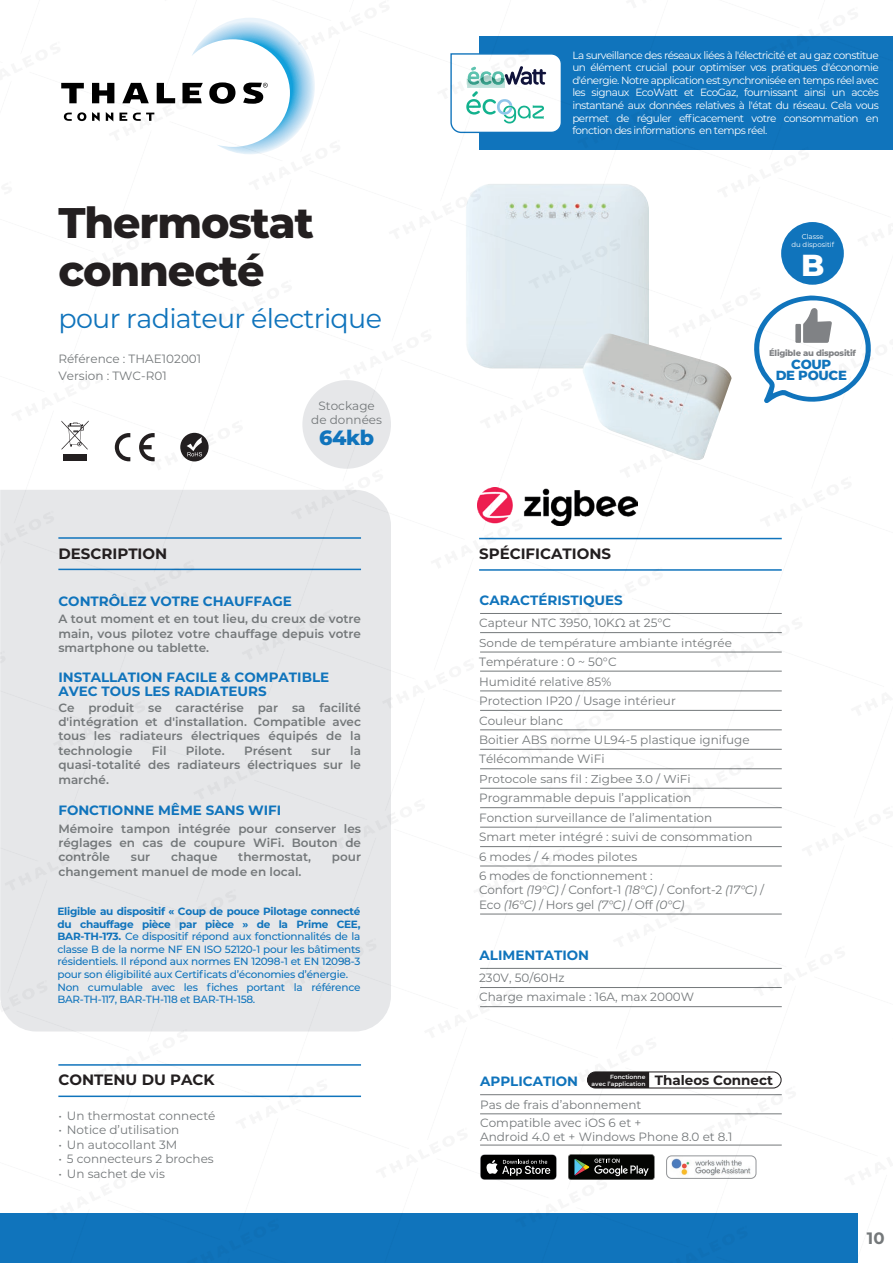
<style>
.page{position:relative;width:893px;height:1263px;background:#fff}
.page>*{position:absolute;margin:0;border:0;box-sizing:border-box;transform-origin:0 0}
.t1{font:800 42.75px/48px "Montserrat";letter-spacing:-.025em;color:#231f20}
.t2{font:800 30.3px "Montserrat";color:#fff}
.t3{font:27px "Montserrat";letter-spacing:-.025em;color:#1074bc}
.t4{font:800 20.7px "Montserrat";color:#1074bc}
.t5{font:700 16.5px "Montserrat";color:#74787a}
.t6{font:700 15px "Montserrat";color:#231f20}
.t7{font:700 13.5px/13.5px "Montserrat";color:#1074bc}
.t8{font:700 13.5px "Montserrat";color:#231f20}
.t9{font:800 13.2px/11.7px "Montserrat";letter-spacing:-.025em;color:#1074bc;text-align:center}
.t10{font:12px/19.5px "Montserrat";color:#74787a}
.t11{font:600 12px/14.4px "Montserrat";color:#74787a;text-align:justify}
.t12{font:11.4px "Montserrat";color:#74787a;scale:1.05 1}
.t13{font:500 10.5px/12.6px "Montserrat";letter-spacing:-.025em;color:#1074bc}
.t14{font:10.5px/12.6px "Montserrat";letter-spacing:-.05em;color:#fff;text-align:justify}
.t15{font:800 8.4px "Montserrat";letter-spacing:-.025em;color:#808285}
.t16{font:7.05px/8.4px "Montserrat";color:#fff;text-align:center}
.t17{font:600 6px/7.2px "Montserrat";color:#fff;text-align:right}
.s1{font-weight:700}
.s2{font-style:italic}
</style>
<div class="page">
<img style="left:0;top:18px;width:893px;height:1245px">
<h1 class="t1" style="left:58px;top:196px;width:257px">Thermostat connecté</h1>
<h3 class="t3" style="left:58px;top:300px;width:325px">pour radiateur électrique</h3>
<p class="t10" style="left:58px;top:348px;width:144px">Référence : THAE102001</p>
<p class="t10" style="left:58px;top:366px;width:110px">Version : TWC-R01</p>
<p class="t6" style="left:58px;top:542px;width:110px">DESCRIPTION</p>
<p class="t10" style="left:311px;top:398px;width:72px;line-height:14.4px;text-align:center">Stockage de données</p>
<h3 class="t4" style="left:319px;top:423px;width:56px">64kb</h3>
<p class="t7" style="left:58px;top:594px;width:235px">CONTRÔLEZ VOTRE CHAUFFAGE</p>
<p class="t11" style="left:58px;top:611px;width:304px">A tout moment et en tout lieu, du creux de votre main, vous pilotez votre chauffage depuis votre smartphone ou tablette.</p>
<p class="t7" style="left:58px;top:670px;width:272px">INSTALLATION FACILE &amp; COMPATIBLE<br>AVEC TOUS LES RADIATEURS</p>
<p class="t11" style="left:58px;top:700px;width:304px">Ce produit se caractérise par sa facilité d'intégration et d'installation. Compatible avec tous les radiateurs électriques équipés de la technologie</p>
<p class="t11" style="left:152px;top:743px;width:16px">Fil</p>
<p class="t11" style="left:186px;top:743px;width:40px">Pilote.</p>
<p class="t11" style="left:244px;top:743px;width:50px">Présent</p>
<p class="t11" style="left:312px;top:743px;width:21px">sur</p>
<p class="t11" style="left:58px;top:743px;width:304px;text-indent:292px">la quasi-totalité des radiateurs électriques sur le marché.</p>
<p class="t7" style="left:58px;top:803px;width:224px">FONCTIONNE MÊME SANS WIFI</p>
<p class="t11" style="left:58px;top:820px;width:304px">Mémoire tampon intégrée pour conserver les réglages en cas de coupure WiFi. Bouton de contrôle</p>
<p class="t11" style="left:131px;top:849px;width:21px">sur</p>
<p class="t11" style="left:171px;top:849px;width:48px">chaque</p>
<p class="t11" style="left:238px;top:849px;width:74px">thermostat,</p>
<p class="t11" style="left:332px;top:849px;width:31px">pour</p>
<p class="t11" style="left:58px;top:864px;width:245px">changement manuel de mode en local.</p>
<p class="t13" style="left:58px;top:904px;width:305px"><span class="s1">Eligible au dispositif « Coup de pouce Pilotage connecté du chauffage pièce par pièce » de la Prime CEE, BAR-TH-173.</span> Ce dispositif répond aux fonctionnalités de la classe B de la norme NF EN ISO 52120-1 pour les bâtiments résidentiels. Il répond aux normes EN 12098-1 et EN 12098-3 pour son éligibilité aux Certificats d’économies d’énergie.<br>Non cumulable avec les fiches portant la référence BAR-TH-117, BAR-TH-118 et BAR-TH-158.</p>
<p class="t6" style="left:58px;top:1069px;width:158px">CONTENU DU PACK</p>
<p class="t10" style="left:58px;top:1105px;width:159px">• Un thermostat connecté</p>
<p class="t10" style="left:58px;top:1120px;width:123px">• Notice d’utilisation</p>
<p class="t10" style="left:58px;top:1134px;width:121px">• Un autocollant 3M</p>
<p class="t10" style="left:58px;top:1149px;width:157px">• 5 connecteurs 2 broches</p>
<p class="t10" style="left:58px;top:1163px;width:108px">• Un sachet de vis</p>
<p class="t14" style="left:572px;top:48px;width:308px">La surveillance des réseaux liées à l'électricité et au gaz constitue un élément crucial pour optimiser vos pratiques d'économie d'énergie. Notre application est synchronisée en temps réel avec les signaux EcoWatt et EcoGaz, fournissant ainsi un accès instantané aux données relatives à l'état du réseau. Cela vous permet de réguler efficacement votre consommation en fonction des informations en temps réel.</p>
<p class="t16" style="left:791px;top:232px;width:44px">Classe<br>du dispositif</p>
<h2 class="t2" style="left:801px;top:243px;width:25px">B</h2>
<p class="t6" style="left:479px;top:543px;width:134px">SPÉCIFICATIONS</p>
<p class="t15" style="left:769px;top:347px;width:88px">Éligible au dispositif</p>
<p class="t9" style="left:776px;top:357px;width:73px">COUP<br>DE POUCE</p>
<p class="t7" style="left:480px;top:593px;width:145px">CARACTÉRISTIQUES</p>
<p class="t10" style="left:479px;top:613px;width:194px">Capteur NTC 3950, 10KΩ at 25°C</p>
<p class="t12" style="left:479px;top:635px;width:242px">Sonde de température ambiante intégrée</p>
<p class="t10" style="left:479px;top:652px;width:272px">Température : 0 ~ 50°C<br>Humidité relative 85%<br>Protection IP20 / Usage intérieur<br>Couleur blanc<br>Boitier ABS norme UL94-5 plastique ignifuge<br>Télécommande WiFi</p>
<p class="t12" style="left:479px;top:771px;width:203px">Protocole sans fil : Zigbee 3.0 / WiFi</p>
<p class="t10" style="left:479px;top:788px;width:275px">Programmable depuis l’application<br>Fonction surveillance de l’alimentation<br>Smart meter intégré : suivi de consommation 6 modes / 4 modes pilotes<br>6 modes de fonctionnement :</p>
<p class="t10" style="left:479px;top:882px;width:286px;line-height:14.4px">Confort <span class="s2">(19°C)</span> / Confort-1 <span class="s2">(18°C)</span> / Confort-2 <span class="s2">(17°C)</span> /<br>Eco <span class="s2">(16°C)</span> / Hors gel <span class="s2">(7°C)</span> / Off <span class="s2">(0°C)</span></p>
<p class="t7" style="left:480px;top:948px;width:111px">ALIMENTATION</p>
<p class="t10" style="left:479px;top:968px;width:217px">230V, 50/60Hz<br>Charge maximale : 16A, max 2000W</p>
<p class="t17" style="left:592px;top:1073px;width:55px">Fonctionne<br>avec l’application</p>
<p class="t8" style="left:655px;top:1070px;width:120px">Thaleos Connect</p>
<p class="t7" style="left:480px;top:1074px;width:99px">APPLICATION</p>
<p class="t10" style="left:480px;top:1095px;width:163px;line-height:18px">Pas de frais d’abonnement<br>Compatible avec iOS 6 et +</p>
<p class="t10" style="left:480px;top:1126px;width:254px">Android 4.0 et + Windows Phone 8.0 et 8.1</p>
<h3 class="t5" style="left:867px;top:1226px;width:19px">10</h3>
</div>
